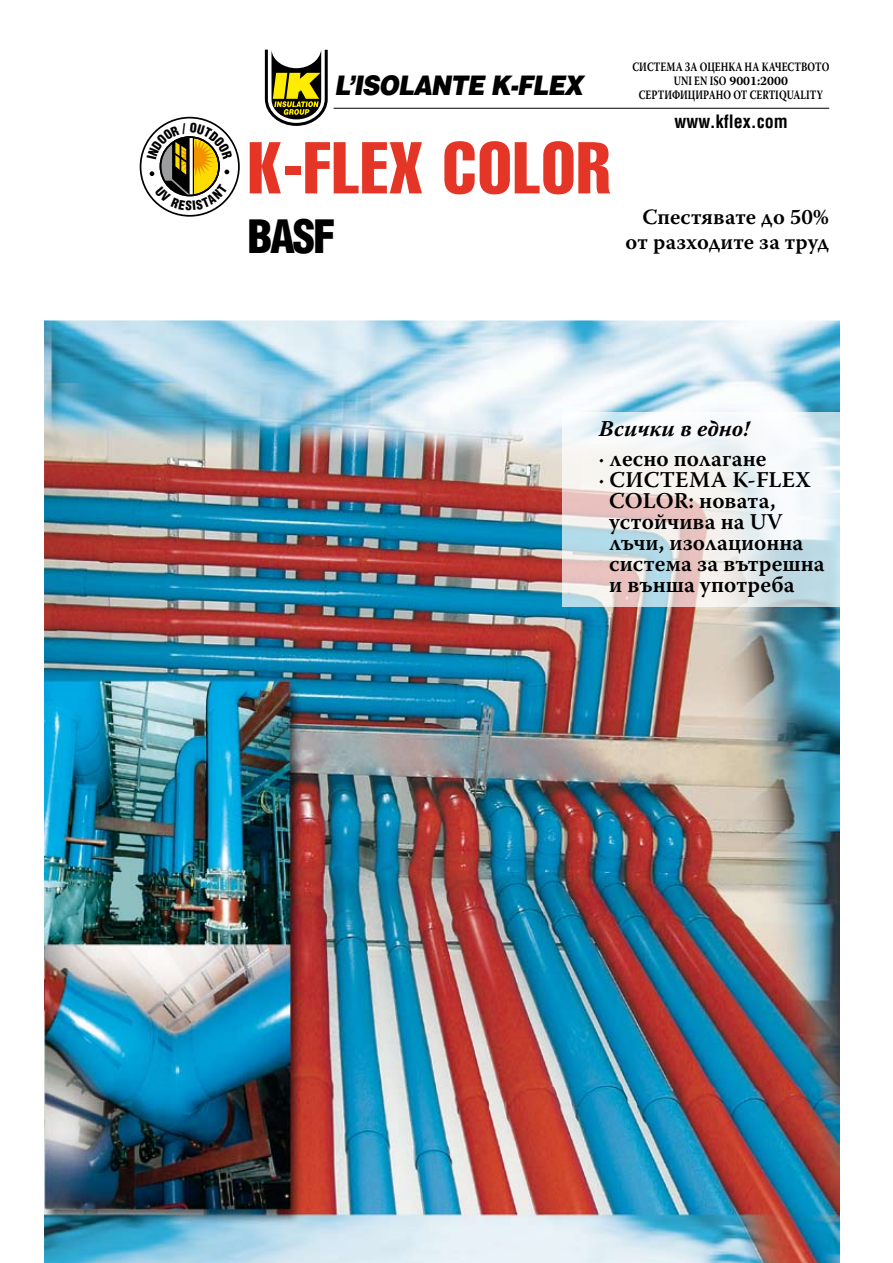
<style>
.page{position:relative;width:893px;height:1263px;background:#fff}
.page>*{position:absolute;margin:0;border:0;box-sizing:border-box;transform-origin:0 0}
.t1{font:extra-condensed 72px "Helvetica";letter-spacing:.025em;color:#e53527}
.t2{font:900 condensed 44.85px "Helvetica";color:#000}
.t3{font:italic 900 27px "Helvetica";letter-spacing:-.04em;color:#000;scale:.9 1}
.t4{font:600 22.5px "Warnock Pro";color:#000}
.t5{font:italic 700 22.5px "Warnock Pro";color:#000}
.t6{font:600 21.75px "Warnock Pro";color:#000}
.t7{font:700 condensed 18px "Helvetica";color:#000}
.t8{font:700 12.75px/14.2px "Warnock Pro";letter-spacing:.005em;color:#000;text-align:center;scale:.75 1}
</style>
<div class="page">
<img style="left:44px;top:320px;width:796px;height:943px">
<svg style="left:265px;top:50px;width:63px;height:76px"></svg>
<hr style="left:334px;top:108px;width:495px;height:1px;background:#000">
<svg style="left:562px;top:412px;width:278px;height:195px"></svg>
<svg style="left:139px;top:116px;width:101px;height:101px"></svg>
<p class="t3" style="left:334px;top:67px;width:278px">L’ISOLANTE K-FLEX</p>
<h1 class="t1" style="left:248px;top:122px;width:364px">K-FLEX COLOR</h1>
<h2 class="t2" style="left:247px;top:209px;width:89px">BASF</h2>
<p class="t8" style="left:632px;top:59px;width:264px">СИСТЕМА ЗА ОЦЕНКА НА КАЧЕСТВОТО<br>UNI EN ISO 9001:2000</p>
<p class="t8" style="left:639px;top:88px;width:247px">СЕРТИФИЦИРАНО ОТ CERTIQUALITY</p>
<p class="t7" style="left:674px;top:110px;width:115px">www.kflex.com</p>
<p class="t6" style="left:642px;top:204px;width:188px">Спестявате до 50%</p>
<p class="t6" style="left:626px;top:228px;width:205px">от разходите за труд</p>
<p class="t5" style="left:599px;top:415px;width:152px">Всички в едно!</p>
<p class="t4" style="left:599px;top:445px;width:169px">· лесно полагане</p>
<p class="t4" style="left:599px;top:466px;width:214px">· СИСТЕМА K-FLEX</p>
<p class="t4" style="left:609px;top:487px;width:168px">COLOR: новата,</p>
<p class="t4" style="left:609px;top:508px;width:175px">устойчива на UV</p>
<p class="t4" style="left:609px;top:529px;width:196px">лъчи, изолационна</p>
<p class="t4" style="left:609px;top:550px;width:217px">система за вътрешна</p>
<p class="t4" style="left:609px;top:571px;width:187px">и външа употреба</p>
</div>
